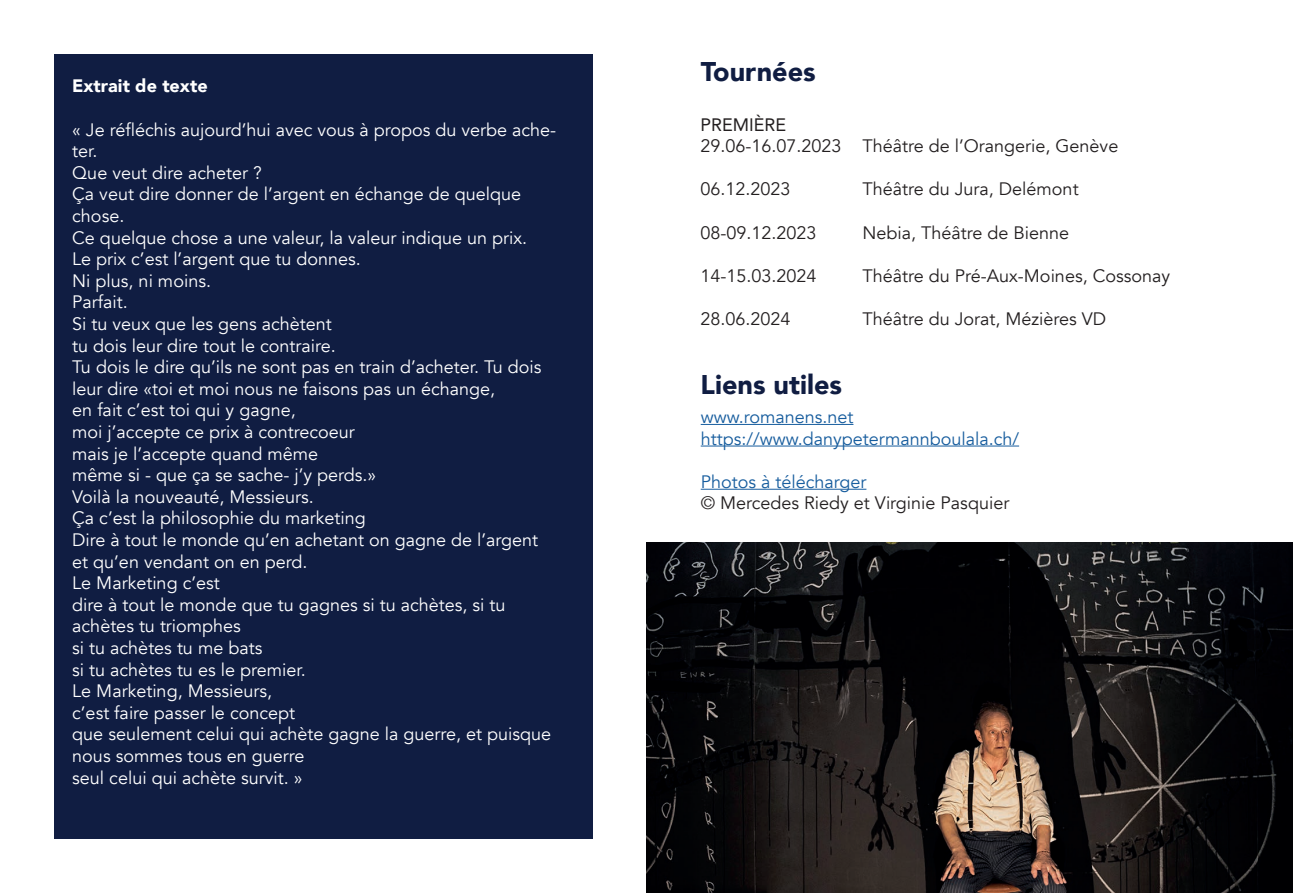
<style>
.page{position:relative;width:1293px;height:893px;background:#fff}
.page>*{position:absolute;margin:0;border:0;box-sizing:border-box;transform-origin:0 0}
.t1{font:900 27px "Avenir";color:#101d42}
.t2{font:18px/21.6px "Avenir";color:#fff}
.t3{font:18px "Avenir";color:#231f20}
.t4{font:18px/21.6px "Avenir";color:#175d9e}
.t5{font:900 18px "Avenir";color:#fff}
.t6{font:18px "Avenir";color:#231f20}
</style>
<div class="page">
<img style="left:646px;top:542px;width:647px;height:351px">
<hr style="left:701px;top:424px;width:152px;height:1px;background:#175d9e">
<hr style="left:701px;top:446px;width:318px;height:1px;background:#175d9e">
<hr style="left:701px;top:489px;width:165px;height:1px;background:#175d9e">
<div style="left:54px;top:54px;width:538px;height:785px;background:#101d42"></div>
<p class="t5" style="left:72px;top:71px;width:137px">Extrait de texte</p>
<p class="t2" style="left:72px;top:119px;width:485px">« Je réfléchis aujourd’hui avec vous à propos du verbe ache&shy;ter.<br>Que veut dire acheter ?<br>Ça veut dire donner de l’argent en échange de quelque chose.<br>Ce quelque chose a une valeur, la valeur indique un prix.<br>Le prix c’est l’argent que tu donnes.<br>Ni plus, ni moins.<br>Parfait.<br>Si tu veux que les gens achètent<br>tu dois leur dire tout le contraire.<br>Tu dois le dire qu’ils ne sont pas en train d’acheter. Tu dois leur dire «toi et moi nous ne faisons pas un échange,<br>en fait c’est toi qui y gagne,<br>moi j’accepte ce prix à contrecoeur<br>mais je l’accepte quand même<br>même si - que ça se sache- j’y perds.»<br>Voilà la nouveauté, Messieurs.<br>Ça c’est la philosophie du marketing<br>Dire à tout le monde qu’en achetant on gagne de l’argent et qu’en vendant on en perd.<br>Le Marketing c’est<br>dire à tout le monde que tu gagnes si tu achètes, si tu achètes tu triomphes<br>si tu achètes tu me bats<br>si tu achètes tu es le premier.<br>Le Marketing, Messieurs,<br>c’est faire passer le concept<br>que seulement celui qui achète gagne la guerre, et puisque nous sommes tous en guerre<br>seul celui qui achète survit. »</p>
<h1 class="t1" style="left:701px;top:48px;width:116px">Tournées</h1>
<p class="t6" style="left:700px;top:110px;width:87px">PREMIÈRE</p>
<p class="t3" style="left:700px;top:135px;width:419px">29.06-16.07.2023 Théâtre de l’Orangerie, Genève</p>
<p class="t3" style="left:700px;top:179px;width:92px">06.12.2023</p>
<p class="t3" style="left:862px;top:179px;width:218px">Théâtre du Jura, Delémont</p>
<p class="t3" style="left:700px;top:222px;width:118px">08-09.12.2023</p>
<p class="t3" style="left:862px;top:222px;width:208px">Nebia, Théâtre de Bienne</p>
<p class="t3" style="left:700px;top:265px;width:118px">14-15.03.2024</p>
<p class="t3" style="left:862px;top:265px;width:309px">Théâtre du Pré-Aux-Moines, Cossonay</p>
<p class="t3" style="left:700px;top:308px;width:92px">28.06.2024</p>
<p class="t3" style="left:862px;top:308px;width:245px">Théâtre du Jorat, Mézières VD</p>
<h1 class="t1" style="left:700px;top:361px;width:143px">Liens utiles</h1>
<p class="t4" style="left:701px;top:406px;width:320px">www.romanens.net https://www.danypetermannboulala.ch/</p>
<p class="t4" style="left:701px;top:471px;width:167px">Photos à télécharger</p>
<p class="t3" style="left:701px;top:493px;width:310px">© Mercedes Riedy et Virginie Pasquier</p>
</div>
